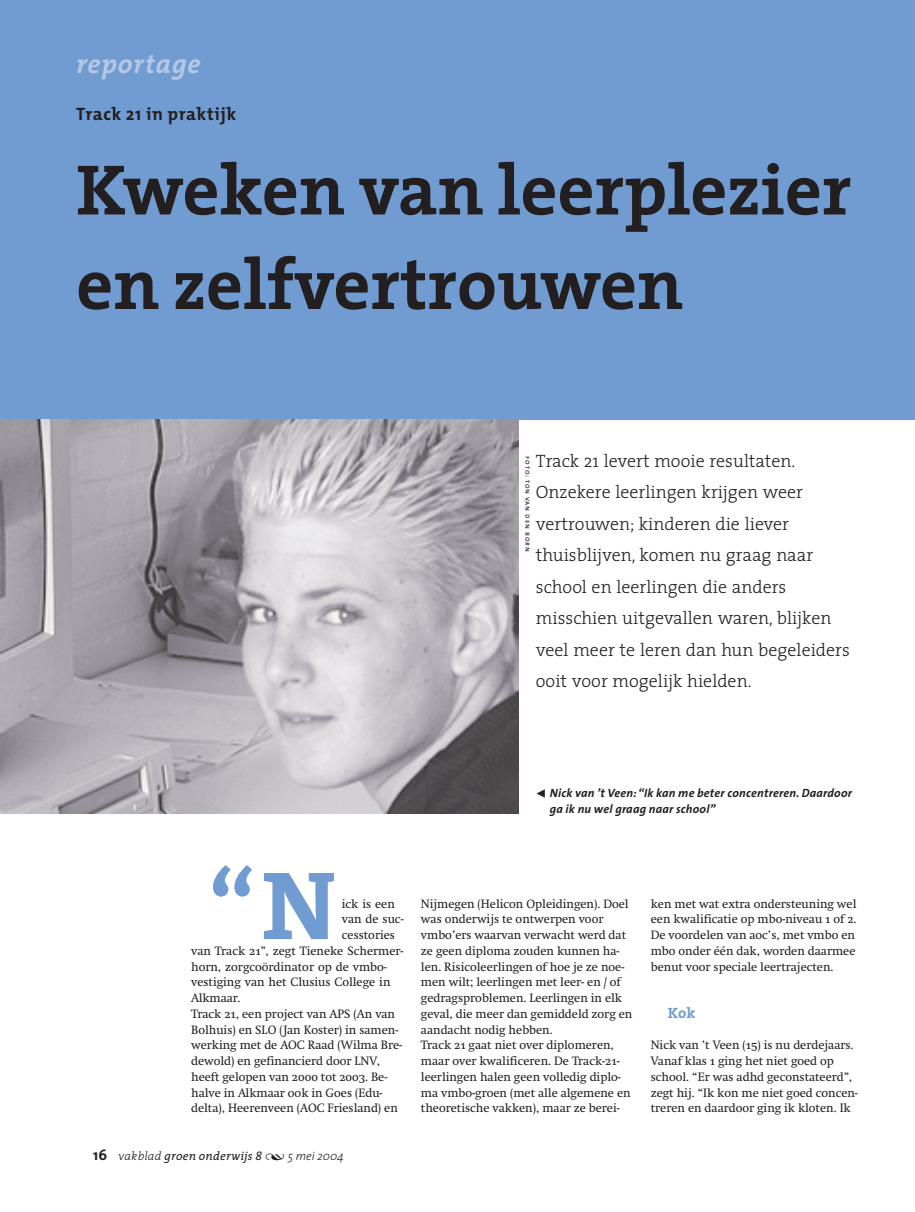
<style>
.page{position:relative;width:915px;height:1212px;background:#fff}
.page>*{position:absolute;margin:0;border:0;box-sizing:border-box;transform-origin:0 0}
.t1{font:700 97.8px "The Serif";color:#719cd2}
.t2{font:700 72px/94.5px "The Serif";color:#231f20}
.t3{font:italic 700 27px "The Mix";letter-spacing:.03em;color:#b4c7e6}
.t4{font:300 18px/31.5px "The Serif";color:#231f20}
.t5{font:700 18px "The Mix";letter-spacing:.035em;color:#231f20}
.t6{font:700 15px "The Serif";color:#719cd2}
.t7{font:12px/15.8px "Swift Special";color:#231f20}
.t8{font:italic 700 12px/15.8px "The Sans";letter-spacing:.02em;color:#231f20}
.t9{font:italic 12px "The Serif";letter-spacing:.02em;color:#231f20}
.t10{font:7.5px "The Sans Caps";letter-spacing:.115em;color:#231f20}
.s1{font-family:"The Sans Bold Expert";font-weight:400;font-style:normal}
.s2{font-family:"The Sans";font-weight:700;font-style:normal;font-size:15px}
.s3{font-weight:300}
.s4{font-family:"The Serif Extra Light Expert";font-style:normal}
.s5{font-family:"The Sans";font-weight:300}
</style>
<div class="page">
<div style="left:1px;top:0;width:913px;height:419px;background:#719cd2"></div>
<img style="left:1px;top:419px;width:517px;height:394px">
<h3 class="t3" style="left:76px;top:53px;width:126px">reportage</h3>
<h3 class="t5" style="left:76px;top:107px;width:161px">Track 21 in praktijk</h3>
<h2 class="t2" style="left:76px;top:150px;width:776px">Kweken van leerplezier en zelfvertrouwen</h2>
<p class="t4" style="left:535px;top:446px;width:315px">Track 21 levert mooie resultaten.<br>Onzekere leerlingen krijgen weer vertrouwen; kinderen die liever thuisblijven, komen nu graag naar school en leerlingen die anders misschien uitgevallen waren, blijken veel meer te leren dan hun begeleiders ooit voor mogelijk hielden.</p>
<p class="t10" style="left:532px;top:456px;width:97px;rotate:90deg">foto: ton van den born</p>
<p class="t8" style="left:549px;top:786px;width:304px;text-indent:-14px"><span class="s1">¯</span> Nick van ’t Veen:“Ik kan me beter concentreren. Daardoor ga ik nu wel graag naar school”</p>
<h1 class="t1" style="left:208px;top:867px;width:129px">“N</h1>
<p class="t7" style="left:342px;top:897px;width:54px">ick is een</p>
<p class="t7" style="left:342px;top:912px;width:63px">van de suc-</p>
<p class="t7" style="left:342px;top:928px;width:55px">cesstories</p>
<p class="t7" style="left:191px;top:944px;width:214px">van Track 21”, zegt Tieneke Schermer-</p>
<p class="t7" style="left:191px;top:960px;width:197px">horn, zorgcoördinator op de vmbo-</p>
<p class="t7" style="left:191px;top:975px;width:201px">vestiging van het Clusius College in</p>
<p class="t7" style="left:191px;top:991px;width:51px">Alkmaar.</p>
<p class="t7" style="left:191px;top:1007px;width:205px">Track 21, een project van APS (An van</p>
<p class="t7" style="left:191px;top:1023px;width:208px">Bolhuis) en SLO (Jan Koster) in samen-</p>
<p class="t7" style="left:191px;top:1038px;width:212px">werking met de AOC Raad (Wilma Bre-</p>
<p class="t7" style="left:191px;top:1054px;width:190px">dewold) en gefinancierd door LNV,</p>
<p class="t7" style="left:191px;top:1070px;width:198px">heeft gelopen van 2000 tot 2003. Be-</p>
<p class="t7" style="left:191px;top:1086px;width:193px">halve in Alkmaar ook in Goes (Edu-</p>
<p class="t7" style="left:191px;top:1101px;width:208px">delta), Heerenveen (AOC Friesland) en</p>
<p class="t9" style="left:93px;top:1151px;width:252px"><span class="s2">16</span> <span class="s3">vakblad</span> groen onderwijs 8 <span class="s4">Œ</span> <span class="s5">5 mei 2004</span></p>
<p class="t7" style="left:421px;top:897px;width:213px">Nijmegen (Helicon Opleidingen). Doel was onderwijs te ontwerpen voor vmbo’ers waarvan verwacht werd dat ze geen diploma zouden kunnen ha&shy;len. Risicoleerlingen of hoe je ze noe&shy;men wilt; leerlingen met leer- en / of gedragsproblemen. Leerlingen in elk geval, die meer dan gemiddeld zorg en aandacht nodig hebben.<br>Track 21 gaat niet over diplomeren, maar over kwalificeren. De Track-21- leerlingen halen geen volledig diplo&shy;ma vmbo-groen (met alle algemene en theoretische vakken), maar ze berei-</p>
<p class="t7" style="left:650px;top:897px;width:207px">ken met wat extra ondersteuning wel een kwalificatie op mbo-niveau 1 of 2.<br>De voordelen van aoc’s, met vmbo en mbo onder één dak, worden daarmee benut voor speciale leertrajecten.</p>
<p class="t6" style="left:667px;top:1007px;width:29px">Kok</p>
<p class="t7" style="left:650px;top:1038px;width:209px">Nick van ’t Veen (15) is nu derdejaars.<br>Vanaf klas 1 ging het niet goed op school. “Er was adhd geconstateerd”, zegt hij. “Ik kon me niet goed concen&shy;treren en daardoor ging ik kloten. Ik</p>
</div>
